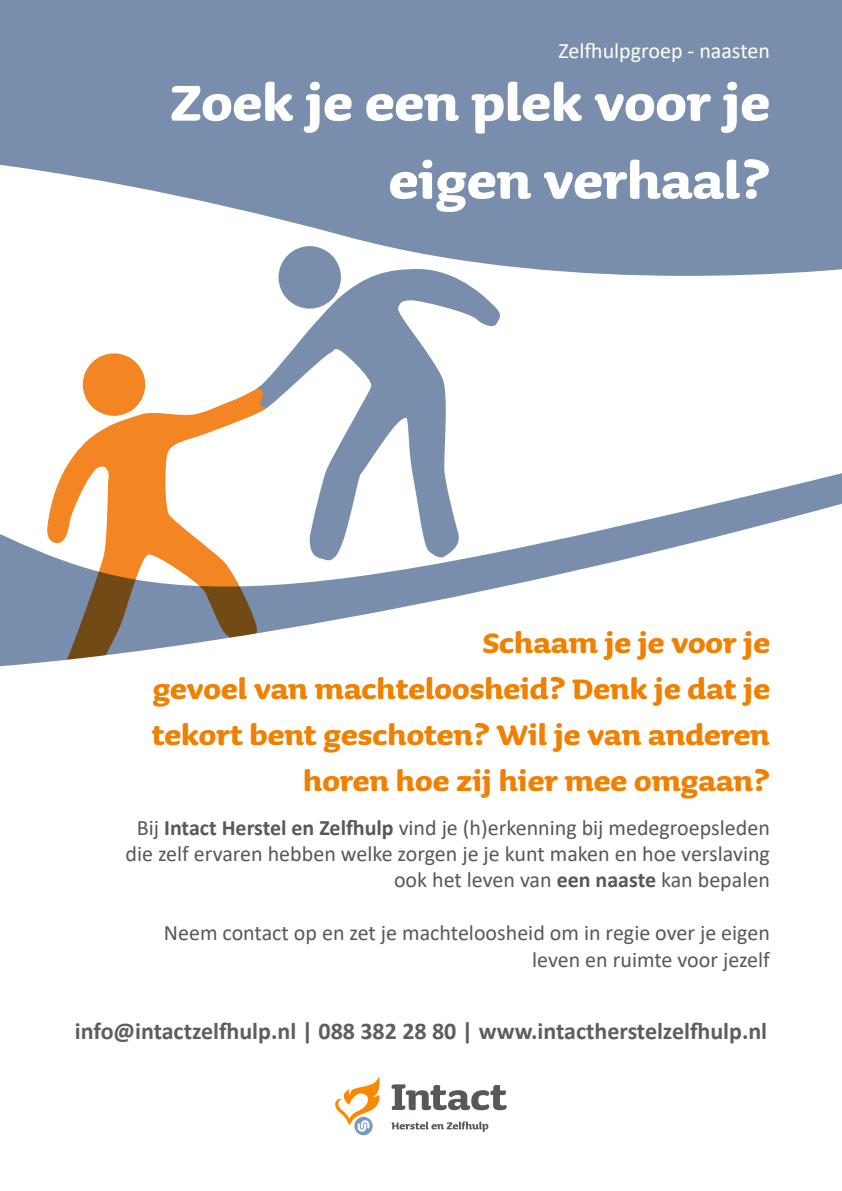
<style>
.page{position:relative;width:842px;height:1191px;background:#fff}
.page>*{position:absolute;margin:0;border:0;box-sizing:border-box;transform-origin:0 0}
.t1{font:700 64px "Sauna";color:#fff}
.t2{font:700 36px/46px "Sauna";color:#f08000;text-align:right}
.t3{font:700 24px "Calibri";color:#5e5e5e}
.t4{font:22px/26.4px "Calibri";color:#55595a;text-align:right}
.t5{font:22px "Calibri";color:#fff}
.s1{font-weight:700}
</style>
<div class="page">
<div style="left:83px;top:353px;width:62px;height:63px;background:#f38522;border-radius:50%"></div>
<svg style="left:257px;top:288px;width:243px;height:181px"></svg>
<svg style="left:65px;top:388px;width:204px;height:81px"></svg>
<svg style="left:53px;top:469px;width:789px;height:30px"></svg>
<svg style="left:0;top:499px;width:842px;height:168px"></svg>
<svg style="left:278px;top:276px;width:195px;height:12px;fill:#788eac"></svg>
<svg style="left:0;top:0;width:842px;height:276px;background:#899cb6"></svg>
<svg style="left:354px;top:1116px;width:19px;height:19px"></svg>
<svg style="left:391px;top:1121px;width:97px;height:11px"></svg>
<svg style="left:391px;top:1084px;width:116px;height:26px"></svg>
<svg style="left:335px;top:1076px;width:45px;height:55px"></svg>
<p class="t5" style="left:559px;top:35px;width:213px">Zelfhulpgroep - naasten</p>
<p class="t1" style="left:170px;top:69px;width:601px">Zoek je een plek voor je</p>
<p class="t1" style="left:389px;top:147px;width:383px">eigen verhaal?</p>
<p class="t2" style="left:482px;top:619px;width:289px">Schaam je je voor je</p>
<p class="t2" style="left:152px;top:665px;width:620px">gevoel van machteloosheid? Denk je dat je tekort bent geschoten? Wil je van anderen horen hoe zij hier mee omgaan?</p>
<p class="t4" style="left:137px;top:813px;width:634px">Bij <span class="s1">Intact Herstel en Zelfhulp</span> vind je (h)erkenning bij medegroepsleden</p>
<p class="t4" style="left:126px;top:840px;width:646px">die zelf ervaren hebben welke zorgen je je kunt maken en hoe verslaving ook het leven van <span class="s1">een naaste</span> kan bepalen</p>
<p class="t4" style="left:164px;top:919px;width:608px">Neem contact op en zet je machteloosheid om in regie over je eigen leven en ruimte voor jezelf</p>
<p class="t3" style="left:75px;top:1014px;width:694px">info@intactzelfhulp.nl | 088 382 28 80 | www.intactherstelzelfhulp.nl</p>
</div>
